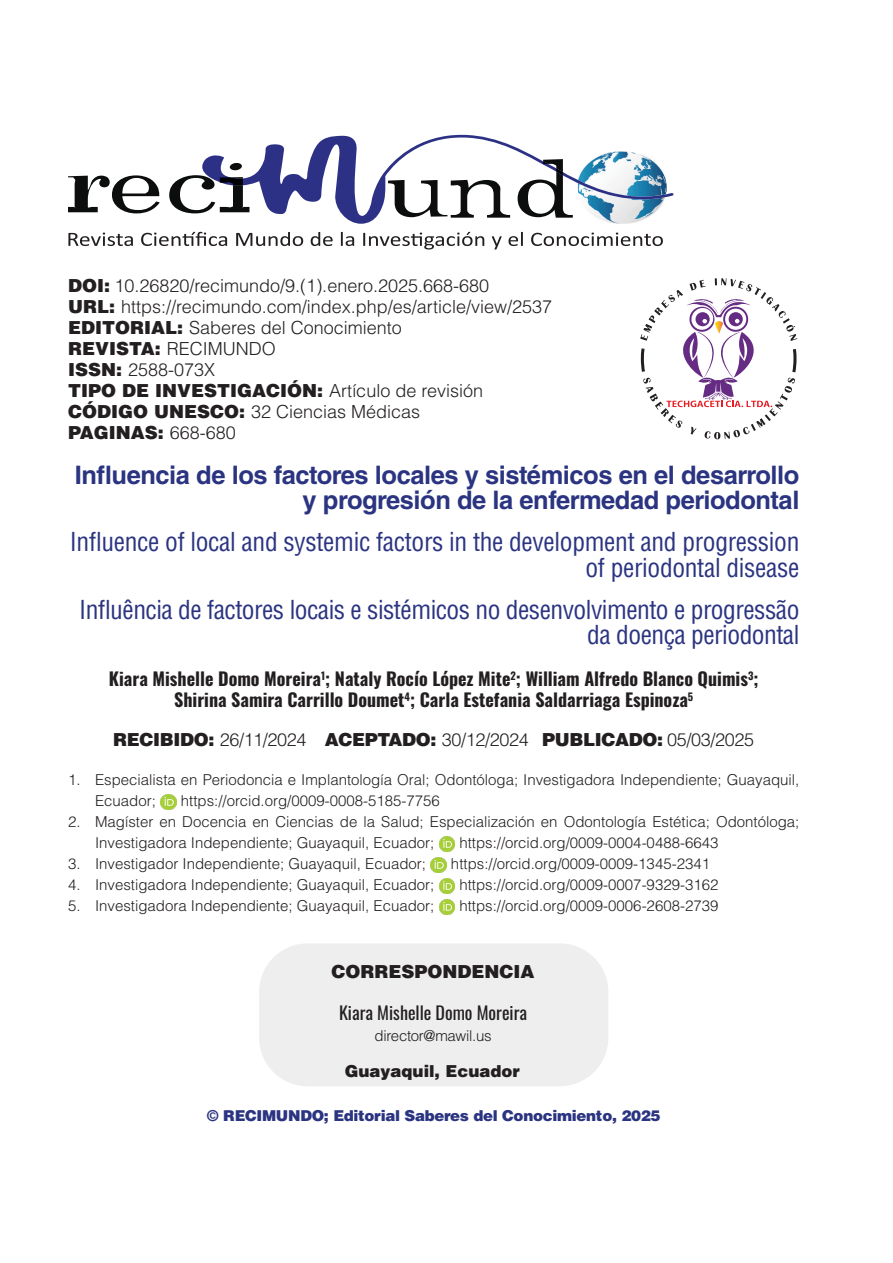
<style>
.page{position:relative;width:893px;height:1263px;background:#fff}
.page>*{position:absolute;margin:0;border:0;box-sizing:border-box;transform-origin:0 0}
.t1{font:condensed 25.5px/25.5px "Helvetica LT Std";letter-spacing:-.02em;color:#2b3481;text-align:right}
.t2{font:700 25.5px/25.5px "Helvetica LT Std";letter-spacing:-.02em;color:#2b3481;text-align:right}
.t3{font:300 18px "Helvetica LT Std";color:#231f20}
.t4{font:700 18px "Oswald";color:#231f20}
.t5{font:900 18px "Helvetica LT Std";color:#231f20}
.t6{font:300 18px "Helvetica LT Std";letter-spacing:-.02em;color:#231f20}
.t7{font:18px "Oswald";color:#231f20}
.t8{font:900 16.5px "Helvetica LT Std";color:#231f20}
.t9{font:300 15px/21px "Helvetica LT Std";color:#231f20}
.t10{font:900 15px "Helvetica LT Std";letter-spacing:-.02em;color:#2b3481}
.t11{font:300 15px "Helvetica LT Std";letter-spacing:-.02em;color:#231f20}
.s1{font-weight:900}
.s2{font-weight:300}
</style>
<div class="page">
<svg style="left:68px;top:175px;width:92px;height:38px"></svg>
<svg style="left:169px;top:134px;width:505px;height:90px"></svg>
<svg style="left:68px;top:233px;width:65px;height:13px"></svg>
<svg style="left:141px;top:232px;width:86px;height:14px"></svg>
<svg style="left:236px;top:232px;width:67px;height:14px"></svg>
<svg style="left:311px;top:232px;width:22px;height:14px"></svg>
<svg style="left:341px;top:232px;width:13px;height:14px"></svg>
<svg style="left:363px;top:232px;width:121px;height:17px"></svg>
<svg style="left:492px;top:236px;width:10px;height:13px"></svg>
<svg style="left:508px;top:232px;width:15px;height:14px"></svg>
<svg style="left:531px;top:233px;width:132px;height:13px"></svg>
<img style="left:161px;top:794px;width:15px;height:16px">
<img style="left:439px;top:836px;width:16px;height:16px">
<img style="left:431px;top:857px;width:15px;height:16px">
<img style="left:439px;top:878px;width:16px;height:16px">
<img style="left:439px;top:899px;width:16px;height:16px">
<div style="left:259px;top:943px;width:349px;height:143px;background:#edeeed;border-radius:49px"></div>
<svg style="left:640px;top:278px;width:157px;height:161px"></svg>
<p class="t3" style="left:68px;top:274px;width:423px"><span class="s1">DOI:</span> 10.26820/recimundo/9.(1).enero.2025.668-680</p>
<p class="t3" style="left:68px;top:295px;width:486px"><span class="s1">URL:</span> https://recimundo.com/index.php/es/article/view/2537</p>
<p class="t3" style="left:68px;top:316px;width:335px"><span class="s1">EDITORIAL:</span> Saberes del Conocimiento</p>
<p class="t3" style="left:68px;top:337px;width:209px"><span class="s1">REVISTA:</span> RECIMUNDO</p>
<p class="t3" style="left:68px;top:358px;width:149px"><span class="s1">ISSN:</span> 2588-073X</p>
<p class="t5" style="left:68px;top:378px;width:416px">TIPO DE INVESTIGACIÓN: <span class="s2">Artículo de revisión</span></p>
<p class="t3" style="left:68px;top:400px;width:354px"><span class="s1">CÓDIGO UNESCO:</span> 32 Ciencias Médicas</p>
<p class="t5" style="left:68px;top:420px;width:169px">PAGINAS: <span class="s2">668-680</span></p>
<p class="t2" style="left:75px;top:461px;width:726px">Influencia de los factores locales y sistémicos en el desarrollo y progresión de la enfermedad periodontal</p>
<p class="t1" style="left:70px;top:529px;width:731px">Influence of local and systemic factors in the development and progression of periodontal disease</p>
<p class="t1" style="left:79px;top:596px;width:722px">Influência de factores locais e sistémicos no desenvolvimento e progressão da doença periodontal</p>
<p class="t4" style="left:109px;top:663px;width:651px">Kiara Mishelle Domo Moreira<sup>1</sup>; Nataly Rocío López Mite<sup>2</sup>; William Alfredo Blanco Quimis<sup>3</sup>;</p>
<p class="t4" style="left:174px;top:684px;width:521px">Shirina Samira Carrillo Doumet<sup>4</sup>; Carla Estefania Saldarriaga Espinoza<sup>5</sup></p>
<p class="t6" style="left:113px;top:728px;width:642px"><span class="s1">RECIBIDO:</span> 26/11/2024 <span class="s1">ACEPTADO:</span> 30/12/2024 <span class="s1">PUBLICADO:</span> 05/03/2025</p>
<p class="t9" style="left:95px;top:769px;width:706px;text-indent:-27px">1. Especialista en Periodoncia e Implantología Oral; Odontóloga; Investigadora Independiente; Guayaquil,<br>Ecuador;</p>
<p class="t9" style="left:181px;top:790px;width:261px">https://orcid.org/0009-0008-5185-7756</p>
<p class="t9" style="left:95px;top:811px;width:706px;text-indent:-27px">2. Magíster en Docencia en Ciencias de la Salud; Especialización en Odontología Estética; Odontóloga;<br>Investigadora Independiente; Guayaquil, Ecuador;</p>
<p class="t9" style="left:459px;top:832px;width:261px">https://orcid.org/0009-0004-0488-6643</p>
<p class="t9" style="left:68px;top:853px;width:359px">3. Investigador Independiente; Guayaquil, Ecuador;</p>
<p class="t9" style="left:451px;top:853px;width:261px">https://orcid.org/0009-0009-1345-2341</p>
<p class="t9" style="left:68px;top:874px;width:368px">4. Investigadora Independiente; Guayaquil, Ecuador;</p>
<p class="t9" style="left:459px;top:874px;width:261px">https://orcid.org/0009-0007-9329-3162</p>
<p class="t9" style="left:68px;top:895px;width:368px">5. Investigadora Independiente; Guayaquil, Ecuador;</p>
<p class="t9" style="left:459px;top:895px;width:261px">https://orcid.org/0009-0006-2608-2739</p>
<p class="t5" style="left:332px;top:960px;width:204px">CORRESPONDENCIA</p>
<p class="t7" style="left:339px;top:996px;width:190px">Kiara Mishelle Domo Moreira</p>
<p class="t11" style="left:375px;top:1026px;width:118px">director@mawil.us</p>
<p class="t8" style="left:345px;top:1060px;width:177px">Guayaquil, Ecuador</p>
<p class="t10" style="left:207px;top:1106px;width:455px">© RECIMUNDO; Editorial Saberes del Conocimiento, 2025</p>
</div>
